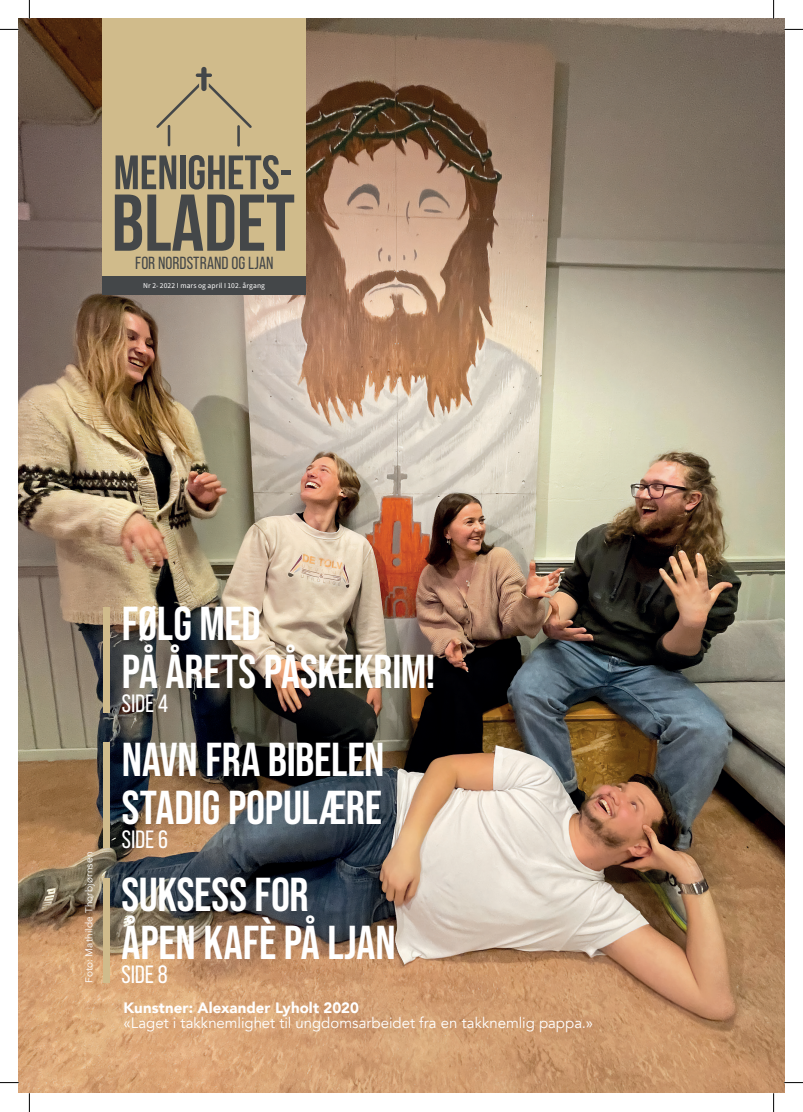
<style>
.page{position:relative;width:803px;height:1112px;background:#fff}
.page>*{position:absolute;margin:0;border:0;box-sizing:border-box;transform-origin:0 0}
.Stor_oversikt_forsid{font:700 47.5px "Bebas Neue Pro";letter-spacing:-.005em;color:#fff}
.Side_nr_forsiden{font:25px "Bebas Neue Pro";letter-spacing:-.005em;color:#fff}
.Stor_oversikt_forsid-2{font:17.5px "Bebas Neue Pro";letter-spacing:.005em;color:#444749}
.bildetekst{font:15px "Avenir";color:#fff}
.bildetekst-2{font:900 15px "Avenir";letter-spacing:.005em;color:#fff}
.bildetekst-3{font:10px "Avenir";letter-spacing:.015em;color:#fff}
.Stor_oversikt_forsid-3{font:7.5px "Source Sans Pro";letter-spacing:.02em;color:#fff}
</style>
<div class="page">
<img style="left:19px;top:19px;width:765px;height:1072px">
<div style="left:103px;top:19px;width:203px;height:257px;background:#d0bb8b"></div>
<svg style="left:115px;top:155px;width:179px;height:96px"></svg>
<div style="left:103px;top:276px;width:203px;height:18px;background:#444749"></div>
<hr style="left:237px;top:125px;width:3px;height:21px;background:#444749">
<svg style="left:156px;top:67px;width:96px;height:61px"></svg>
<hr style="left:168px;top:125px;width:2px;height:21px;background:#444749">
<div style="left:103px;top:742px;width:6px;height:105px;background:#d0bb8b"></div>
<div style="left:103px;top:607px;width:6px;height:105px;background:#d0bb8b"></div>
<div style="left:103px;top:877px;width:6px;height:105px;background:#d0bb8b"></div>
<svg style="left:0;top:29px;width:19px;height:1px"></svg>
<svg style="left:784px;top:29px;width:19px;height:1px"></svg>
<svg style="left:0;top:1081px;width:19px;height:2px"></svg>
<svg style="left:784px;top:1081px;width:19px;height:2px"></svg>
<svg style="left:29px;top:0;width:1px;height:19px"></svg>
<svg style="left:29px;top:1092px;width:1px;height:19px"></svg>
<svg style="left:773px;top:0;width:1px;height:19px"></svg>
<svg style="left:773px;top:1092px;width:1px;height:19px"></svg>
<p class="Stor_oversikt_forsid-2" style="left:135px;top:253px;width:140px">FOR NORDSTRAND OG LJAN</p>
<p class="Stor_oversikt_forsid-3" style="left:143px;top:280px;width:123px">Nr 2- 2022 I mars og april I 102. årgang</p>
<p class="bildetekst-3" style="left:83px;top:982px;width:133px;rotate:-90deg">Foto: Mathilde Thorbjørnsen</p>
<p class="Stor_oversikt_forsid" style="left:122px;top:596px;width:140px">FØLG MED</p>
<p class="Stor_oversikt_forsid" style="left:122px;top:644px;width:315px">PÅ ÅRETS PÅSKEKRIM!</p>
<p class="Side_nr_forsiden" style="left:122px;top:689px;width:48px">SIDE 4</p>
<p class="Stor_oversikt_forsid" style="left:122px;top:732px;width:264px">NAVN FRA BIBELEN</p>
<p class="Stor_oversikt_forsid" style="left:122px;top:779px;width:261px">STADIG POPULÆRE</p>
<p class="Side_nr_forsiden" style="left:122px;top:824px;width:48px">SIDE 6</p>
<p class="Stor_oversikt_forsid" style="left:122px;top:867px;width:189px">SUKSESS FOR</p>
<p class="Stor_oversikt_forsid" style="left:122px;top:914px;width:276px">ÅPEN KAFÈ PÅ LJAN</p>
<p class="Side_nr_forsiden" style="left:122px;top:959px;width:48px">SIDE 8</p>
<p class="bildetekst-2" style="left:124px;top:994px;width:237px">Kunstner: Alexander Lyholt 2020</p>
<p class="bildetekst" style="left:124px;top:1013px;width:471px">«Laget i takknemlighet til ungdomsarbeidet fra en takknemlig pappa.»</p>
</div>
